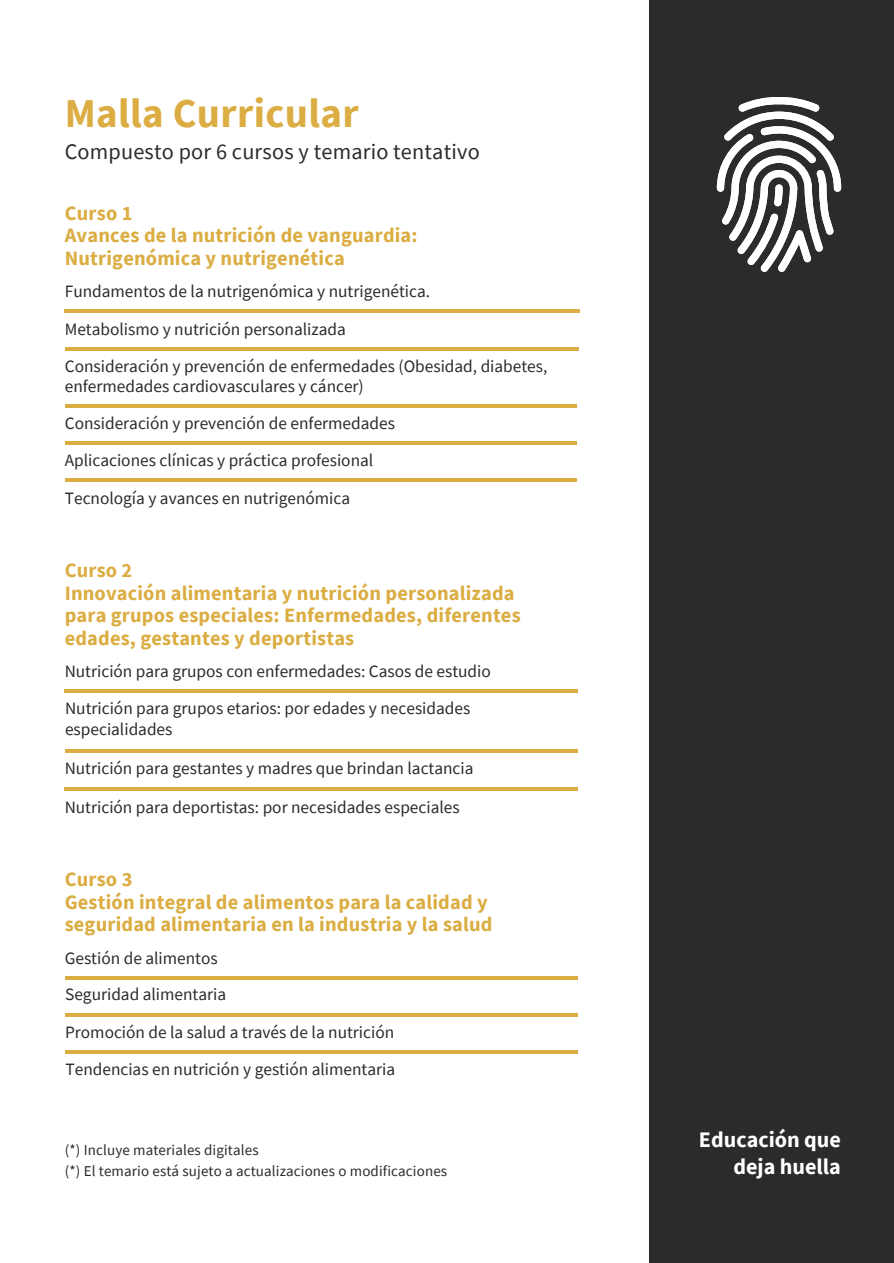
<style>
.page{position:relative;width:894px;height:1263px;background:#fff}
.page>*{position:absolute;margin:0;border:0;box-sizing:border-box;transform-origin:0 0}
.t1{font:700 40.95px "Source Sans Pro";letter-spacing:.01em;color:#dbad42}
.t2{font:22.2px "Source Sans Pro";letter-spacing:.01em;color:#2b2b2b}
.t3{font:700 22.2px/27.6px "Source Sans Pro";color:#fff;text-align:right}
.t4{font:700 20.4px/22.5px "Source Sans Pro";letter-spacing:.01em;color:#dbad42}
.t5{font:17.4px/20.2px "Source Sans Pro";color:#2b2b2b}
.t6{font:15px "Source Sans Pro";letter-spacing:.01em;color:#2b2b2b}
</style>
<div class="page">
<div style="left:649px;top:0;width:245px;height:1263px;background:#2b2b2b"></div>
<hr style="left:65px;top:690px;width:513px;height:3px;background:#dbad42">
<hr style="left:65px;top:749px;width:513px;height:4px;background:#dbad42">
<hr style="left:65px;top:787px;width:513px;height:4px;background:#dbad42">
<hr style="left:65px;top:976px;width:513px;height:3px;background:#dbad42">
<hr style="left:65px;top:1013px;width:513px;height:3px;background:#dbad42">
<hr style="left:65px;top:1050px;width:513px;height:3px;background:#dbad42">
<svg style="left:717px;top:97px;width:124px;height:175px"></svg>
<hr style="left:65px;top:310px;width:515px;height:3px;background:#dbad42">
<hr style="left:65px;top:347px;width:514px;height:3px;background:#dbad42">
<hr style="left:65px;top:405px;width:512px;height:3px;background:#dbad42">
<hr style="left:65px;top:441px;width:512px;height:4px;background:#dbad42">
<hr style="left:65px;top:479px;width:512px;height:3px;background:#dbad42">
<h3 class="t1" style="left:65px;top:87px;width:296px">Malla Curricular</h3>
<h3 class="t2" style="left:65px;top:137px;width:417px">Compuesto por 6 cursos y temario tentativo</h3>
<p class="t4" style="left:65px;top:201px;width:354px">Curso 1<br>Avances de la nutrición de vanguardia:<br>Nutrigenómica y nutrigenética</p>
<h3 class="t5" style="left:65px;top:281px;width:367px">Fundamentos de la nutrigenómica y nutrigenética.</h3>
<h3 class="t5" style="left:65px;top:318px;width:283px">Metabolismo y nutrición personalizada</h3>
<p class="t5" style="left:65px;top:355px;width:484px">Consideración y prevención de enfermedades (Obesidad, diabetes, enfermedades cardiovasculares y cáncer)</p>
<h3 class="t5" style="left:65px;top:413px;width:332px">Consideración y prevención de enfermedades</h3>
<p class="t5" style="left:65px;top:450px;width:310px">Aplicaciones clínicas y práctica profesional</p>
<h3 class="t5" style="left:65px;top:487px;width:287px">Tecnología y avances en nutrigenómica</h3>
<h1 class="t4" style="left:65px;top:559px;width:458px">Curso 2<br>Innovación alimentaria y nutrición personalizada para grupos especiales: Enfermedades, diferentes edades, gestantes y deportistas</h1>
<h2 class="t5" style="left:65px;top:661px;width:428px">Nutrición para grupos con enfermedades: Casos de estudio</h2>
<h3 class="t5" style="left:65px;top:698px;width:407px">Nutrición para grupos etarios: por edades y necesidades especialidades</h3>
<p class="t5" style="left:65px;top:758px;width:410px">Nutrición para gestantes y madres que brindan lactancia</p>
<h3 class="t5" style="left:65px;top:796px;width:397px">Nutrición para deportistas: por necesidades especiales</h3>
<h3 class="t4" style="left:65px;top:868px;width:429px">Curso 3<br>Gestión integral de alimentos para la calidad y seguridad alimentaria en la industria y la salud</h3>
<p class="t5" style="left:65px;top:947px;width:154px">Gestión de alimentos</p>
<p class="t5" style="left:65px;top:984px;width:163px">Seguridad alimentaria</p>
<h3 class="t5" style="left:65px;top:1021px;width:331px">Promoción de la salud a través de la nutrición</h3>
<p class="t5" style="left:65px;top:1059px;width:331px">Tendencias en nutrición y gestión alimentaria</p>
<h3 class="t6" style="left:65px;top:1141px;width:195px">(*) Incluye materiales digitales</h3>
<h1 class="t6" style="left:65px;top:1161px;width:384px">(*) El temario está sujeto a actualizaciones o modificaciones</h1>
<p class="t3" style="left:699px;top:1125px;width:144px">Educación que deja huella</p>
</div>
